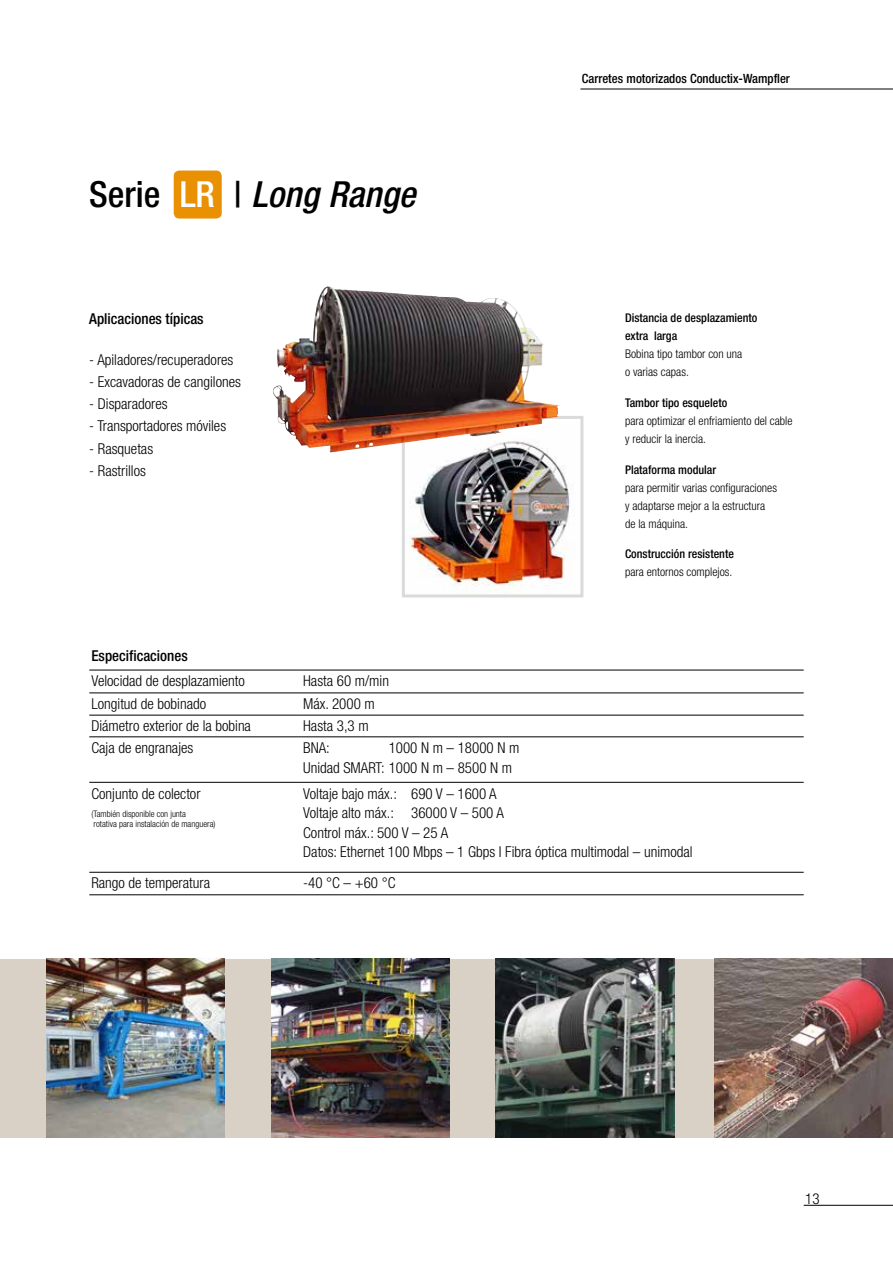
<style>
.page{position:relative;width:893px;height:1263px;background:#fff}
.page>*{position:absolute;margin:0;border:0;box-sizing:border-box;transform-origin:0 0}
.t1{font:italic 500 condensed 36px "Helvetica Neue LT";color:#000}
.t2{font:300 condensed 15px/19.5px "Helvetica Neue LT";color:#000}
.t3{font:500 condensed 15px "Helvetica Neue LT";color:#000}
.t4{font:500 condensed 12.75px "Helvetica Neue LT";color:#000}
.t5{font:300 condensed 12px/18px "Helvetica Neue LT";color:#000}
.t6{font:500 condensed 12px/18px "Helvetica Neue LT";color:#000}
.t7{font:300 condensed 9px/10.5px "Helvetica Neue LT";color:#000}
.s1{font-style:normal}
.s2{font-style:normal;color:#fff}
</style>
<div class="page">
<hr style="left:804px;top:1205px;width:89px;height:1px;background:#000">
<div style="left:173px;top:170px;width:49px;height:49px;background:#e99003;border-radius:6px"></div>
<div style="left:172px;top:169px;width:51px;height:51px;border:2px solid #fff;border-radius:6px"></div>
<div style="left:0;top:959px;width:893px;height:178px;background:#d9d1c5"></div>
<img style="left:46px;top:959px;width:179px;height:178px">
<img style="left:271px;top:959px;width:179px;height:178px">
<img style="left:496px;top:959px;width:178px;height:178px">
<img style="left:714px;top:959px;width:179px;height:178px">
<img style="left:406px;top:452px;width:167px;height:141px">
<div style="left:402px;top:416px;width:181px;height:181px;border:3px solid #dadada"></div>
<img style="left:273px;top:286px;width:286px;height:166px">
<hr style="left:89px;top:670px;width:212px;height:1px;background:#000">
<hr style="left:301px;top:670px;width:503px;height:1px;background:#000">
<hr style="left:89px;top:693px;width:212px;height:1px;background:#000">
<hr style="left:301px;top:693px;width:503px;height:1px;background:#000">
<hr style="left:89px;top:715px;width:212px;height:1px;background:#000">
<hr style="left:301px;top:715px;width:503px;height:1px;background:#000">
<hr style="left:89px;top:736px;width:212px;height:1px;background:#000">
<hr style="left:301px;top:736px;width:503px;height:1px;background:#000">
<hr style="left:89px;top:782px;width:212px;height:1px;background:#000">
<hr style="left:301px;top:782px;width:503px;height:1px;background:#000">
<hr style="left:89px;top:872px;width:212px;height:1px;background:#000">
<hr style="left:301px;top:872px;width:503px;height:1px;background:#000">
<hr style="left:89px;top:894px;width:212px;height:1px;background:#000">
<hr style="left:301px;top:894px;width:503px;height:1px;background:#000">
<hr style="left:580px;top:89px;width:313px;height:1px;background:#000">
<h1 class="t1" style="left:89px;top:173px;width:328px"><span class="s1">Serie</span> <span class="s2">LR</span> <span class="s1">|</span> Long Range</h1>
<p class="t3" style="left:89px;top:310px;width:116px">Aplicaciones típicas</p>
<p class="t2" style="left:89px;top:349px;width:146px">- Apiladores/recuperadores</p>
<p class="t2" style="left:89px;top:372px;width:153px">- Excavadoras de cangilones</p>
<p class="t2" style="left:89px;top:394px;width:80px">- Disparadores</p>
<p class="t2" style="left:89px;top:416px;width:138px">- Transportadores móviles</p>
<p class="t2" style="left:89px;top:438px;width:65px">- Rasquetas</p>
<p class="t2" style="left:89px;top:461px;width:58px">- Rastrillos</p>
<p class="t3" style="left:91px;top:647px;width:98px">Especificaciones</p>
<p class="t2" style="left:91px;top:671px;width:155px">Velocidad de desplazamiento</p>
<p class="t2" style="left:303px;top:671px;width:87px">Hasta 60 m/min</p>
<p class="t2" style="left:91px;top:694px;width:116px">Longitud de bobinado</p>
<p class="t2" style="left:303px;top:694px;width:73px">Máx. 2000 m</p>
<p class="t2" style="left:91px;top:716px;width:161px">Diámetro exterior de la bobina</p>
<p class="t2" style="left:303px;top:716px;width:67px">Hasta 3,3 m</p>
<p class="t2" style="left:91px;top:738px;width:103px">Caja de engranajes</p>
<p class="t2" style="left:303px;top:738px;width:28px">BNA:</p>
<p class="t2" style="left:303px;top:738px;width:218px;text-indent:86px">1000 N m – 18000 N m<br>Unidad SMART: 1000 N m – 8500 N m</p>
<p class="t4" style="left:582px;top:71px;width:210px">Carretes motorizados Conductix-Wampfler</p>
<p class="t6" style="left:625px;top:309px;width:134px">Distancia de desplazamiento extra larga</p>
<p class="t5" style="left:625px;top:345px;width:119px">Bobina tipo tambor con una o varias capas.</p>
<p class="t6" style="left:625px;top:393px;width:104px">Tambor tipo esqueleto</p>
<p class="t5" style="left:625px;top:411px;width:169px">para optimizar el enfriamiento del cable y reducir la inercia.</p>
<p class="t6" style="left:625px;top:460px;width:93px">Plataforma modular</p>
<p class="t5" style="left:625px;top:478px;width:153px">para permitir varias configuraciones y adaptarse mejor a la estructura de la máquina.</p>
<p class="t6" style="left:625px;top:545px;width:110px">Construcción resistente</p>
<p class="t5" style="left:625px;top:563px;width:109px">para entornos complejos.</p>
<p class="t2" style="left:91px;top:783px;width:111px">Conjunto de colector</p>
<p class="t7" style="left:91px;top:808px;width:126px">(También disponible con junta<br>rotativa para instalación de manguera)</p>
<p class="t2" style="left:303px;top:783px;width:391px">Voltaje bajo máx.: 690 V – 1600 A<br>Voltaje alto máx.: 36000 V – 500 A<br>Control máx.: 500 V – 25 A<br>Datos: Ethernet 100 Mbps – 1 Gbps I Fibra óptica multimodal – unimodal</p>
<p class="t2" style="left:91px;top:873px;width:120px">Rango de temperatura</p>
<p class="t2" style="left:303px;top:873px;width:94px">-40 °C – +60 °C</p>
<p class="t2" style="left:805px;top:1188px;width:16px">13</p>
</div>
